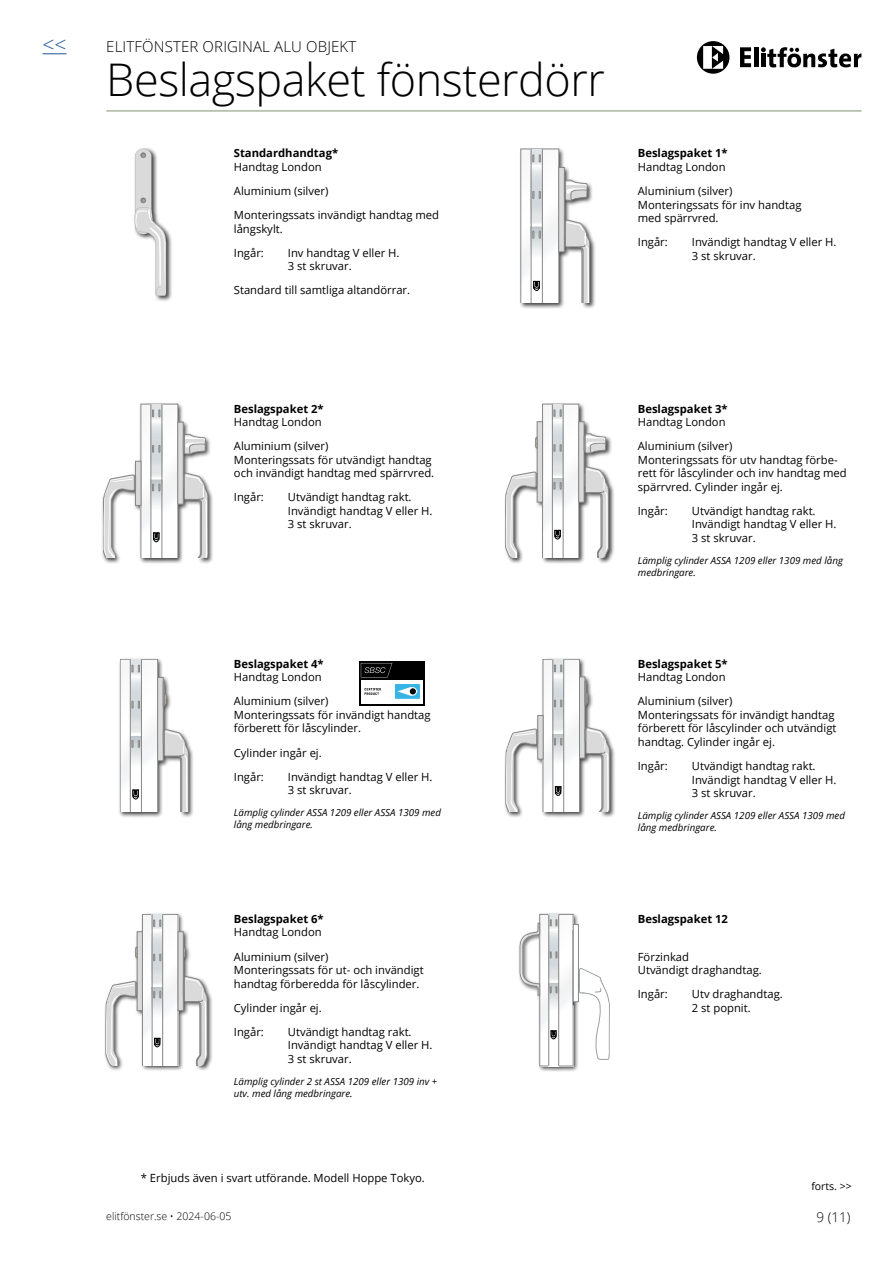
<style>
.page{position:relative;width:893px;height:1263px;background:#fff}
.page>*{position:absolute;margin:0;border:0;box-sizing:border-box;transform-origin:0 0}
.t1{font:300 45px "Open Sans";letter-spacing:-.01em;color:#000}
.t2{font:300 21px "Open Sans";color:#275b9b}
.t3{font:300 15px "Open Sans";letter-spacing:.01em;color:#000}
.t4{font:300 13.5px "Open Sans";color:#000}
.t5{font:11.25px/13.5px "Open Sans";color:#000}
.t6{font:700 11.25px "Open Sans";color:#000}
.t7{font:300 10.5px "Open Sans";color:#000}
.t8{font:10.5px "Open Sans";color:#000}
.t9{font:italic 9.75px/11.7px "Open Sans";color:#000}
</style>
<div class="page">
<svg style="left:740px;top:47px;width:11px;height:20px"></svg>
<hr style="left:754px;top:47px;width:4px;height:20px;background:#000">
<svg style="left:761px;top:47px;width:100px;height:21px"></svg>
<svg style="left:697px;top:41px;width:32px;height:33px"></svg>
<svg style="left:43px;top:53px;width:23px;height:1px"></svg>
<hr style="left:106px;top:111px;width:755px;height:1px;background:#808f71">
<div style="left:503px;top:402px;width:111px;height:162px;background:#000;opacity:.75"></div>
<svg style="left:505px;top:404px;width:104px;height:154px"></svg>
<div style="left:519px;top:147px;width:77px;height:162px;background:#000;opacity:.75"></div>
<svg style="left:521px;top:149px;width:69px;height:154px"></svg>
<div style="left:133px;top:147px;width:39px;height:155px;background:#000;opacity:.75"></div>
<svg style="left:135px;top:149px;width:31px;height:147px"></svg>
<div style="left:101px;top:402px;width:113px;height:162px;background:#000;opacity:.75"></div>
<svg style="left:103px;top:404px;width:105px;height:154px"></svg>
<div style="left:118px;top:657px;width:76px;height:161px;background:#000;opacity:.75"></div>
<svg style="left:120px;top:659px;width:68px;height:152px"></svg>
<div style="left:504px;top:657px;width:111px;height:161px;background:#000;opacity:.75"></div>
<svg style="left:506px;top:659px;width:103px;height:152px"></svg>
<div style="left:104px;top:912px;width:109px;height:159px;background:#000;opacity:.75"></div>
<svg style="left:106px;top:914px;width:101px;height:151px"></svg>
<div style="left:518px;top:912px;width:61px;height:160px;background:#000;opacity:.75"></div>
<div style="left:540px;top:914px;width:33px;height:152px;background:#fdfdfd"></div>
<svg style="left:549px;top:914px;width:9px;height:152px"></svg>
<hr style="left:558px;top:914px;width:1px;height:152px;background:#878787">
<hr style="left:548px;top:914px;width:1px;height:152px;background:#878787">
<svg style="left:550px;top:919px;width:7px;height:7px"></svg>
<svg style="left:550px;top:952px;width:7px;height:6px"></svg>
<svg style="left:550px;top:986px;width:7px;height:7px"></svg>
<svg style="left:551px;top:1030px;width:5px;height:26px"></svg>
<svg style="left:520px;top:923px;width:20px;height:72px"></svg>
<div style="left:573px;top:924px;width:5px;height:78px;background:#fff"></div>
<div style="left:573px;top:924px;width:6px;height:78px;border:1px solid #87888a"></div>
<svg style="left:573px;top:930px;width:36px;height:129px"></svg>
<div style="left:357px;top:659px;width:69px;height:48px;background:linear-gradient(to right,#000,#000)"></div>
<div style="left:359px;top:661px;width:66px;height:44px;background:#000"></div>
<svg style="left:361px;top:663px;width:31px;height:14px"></svg>
<div style="left:361px;top:680px;width:62px;height:23px;background:#fff"></div>
<div style="left:395px;top:684px;width:25px;height:15px;background:#37b4e5"></div>
<svg style="left:397px;top:687px;width:20px;height:9px"></svg>
<svg style="left:365px;top:688px;width:16px;height:7px"></svg>
<h2 class="t2" style="left:43px;top:30px;width:25px">&lt;&lt;</h2>
<h3 class="t3" style="left:106px;top:36px;width:252px">ELITFÖNSTER ORIGINAL ALU OBJEKT</h3>
<h1 class="t1" style="left:106px;top:49px;width:500px">Beslagspaket fönsterdörr</h1>
<p class="t6" style="left:234px;top:145px;width:106px">Standardhandtag*</p>
<p class="t5" style="left:234px;top:154px;width:207px;line-height:24.2px">Handtag London<br>Aluminium (silver)<br>Monteringssats invändigt handtag med</p>
<p class="t5" style="left:234px;top:216px;width:50px;line-height:24.2px">långskylt.<br>Ingår:</p>
<p class="t5" style="left:288px;top:246px;width:113px">Inv handtag V eller H.<br>3 st skruvar.</p>
<p class="t5" style="left:234px;top:283px;width:178px">Standard till samtliga altandörrar.</p>
<p class="t6" style="left:638px;top:145px;width:91px">Beslagspaket 1*</p>
<p class="t5" style="left:638px;top:154px;width:96px;line-height:24.2px">Handtag London<br>Aluminium (silver)</p>
<p class="t5" style="left:638px;top:197px;width:165px">Monteringssats för inv handtag med spärrvred.</p>
<p class="t5" style="left:638px;top:235px;width:32px">Ingår:</p>
<p class="t5" style="left:692px;top:235px;width:146px">Invändigt handtag V eller H.<br>3 st skruvar.</p>
<p class="t6" style="left:234px;top:401px;width:91px">Beslagspaket 2*</p>
<p class="t5" style="left:234px;top:410px;width:96px;line-height:24.2px">Handtag London<br>Aluminium (silver)</p>
<p class="t5" style="left:234px;top:453px;width:202px">Monteringssats för utvändigt handtag och invändigt handtag med spärrvred.</p>
<p class="t5" style="left:234px;top:490px;width:32px">Ingår:</p>
<p class="t5" style="left:288px;top:490px;width:146px">Utvändigt handtag rakt.<br>Invändigt handtag V eller H.<br>3 st skruvar.</p>
<p class="t6" style="left:234px;top:656px;width:91px">Beslagspaket 4*</p>
<p class="t5" style="left:234px;top:665px;width:96px;line-height:24.2px">Handtag London<br>Aluminium (silver)</p>
<p class="t5" style="left:234px;top:708px;width:198px">Monteringssats för invändigt handtag förberett för låscylinder.</p>
<p class="t5" style="left:234px;top:740px;width:89px;line-height:24.2px">Cylinder ingår ej.<br>Ingår:</p>
<p class="t5" style="left:288px;top:769px;width:146px">Invändigt handtag V eller H.<br>3 st skruvar.</p>
<p class="t9" style="left:234px;top:807px;width:209px">Lämplig cylinder ASSA 1209 eller ASSA 1309 med lång medbringare.</p>
<p class="t6" style="left:234px;top:911px;width:91px">Beslagspaket 6*</p>
<p class="t5" style="left:234px;top:920px;width:96px;line-height:24.2px">Handtag London<br>Aluminium (silver)</p>
<p class="t5" style="left:234px;top:963px;width:191px">Monteringssats för ut- och invändigt handtag förberedda för låscylinder.</p>
<p class="t5" style="left:234px;top:995px;width:89px;line-height:24.2px">Cylinder ingår ej.<br>Ingår:</p>
<p class="t5" style="left:288px;top:1025px;width:146px">Utvändigt handtag rakt.<br>Invändigt handtag V eller H.<br>3 st skruvar.</p>
<p class="t9" style="left:234px;top:1075px;width:205px">Lämplig cylinder 2 st ASSA 1209 eller 1309 inv + utv. med lång medbringare.</p>
<p class="t5" style="left:141px;top:1171px;width:286px">* Erbjuds även i svart utförande. Modell Hoppe Tokyo.</p>
<p class="t6" style="left:638px;top:401px;width:91px">Beslagspaket 3*</p>
<p class="t5" style="left:638px;top:410px;width:96px;line-height:24.2px">Handtag London<br>Aluminium (silver)</p>
<p class="t5" style="left:638px;top:453px;width:210px">Monteringssats för utv handtag förbe&shy;rett för låscylinder och inv handtag med spärrvred. Cylinder ingår ej.</p>
<p class="t5" style="left:638px;top:504px;width:32px">Ingår:</p>
<p class="t5" style="left:692px;top:504px;width:146px">Utvändigt handtag rakt.<br>Invändigt handtag V eller H.<br>3 st skruvar.</p>
<p class="t9" style="left:638px;top:554px;width:207px">Lämplig cylinder ASSA 1209 eller 1309 med lång medbringare.</p>
<p class="t6" style="left:638px;top:656px;width:91px">Beslagspaket 5*</p>
<p class="t5" style="left:638px;top:665px;width:96px;line-height:24.2px">Handtag London<br>Aluminium (silver)</p>
<p class="t5" style="left:638px;top:708px;width:200px">Monteringssats för invändigt handtag förberett för låscylinder och utvändigt handtag. Cylinder ingår ej.</p>
<p class="t5" style="left:638px;top:759px;width:32px">Ingår:</p>
<p class="t5" style="left:692px;top:759px;width:146px">Utvändigt handtag rakt.<br>Invändigt handtag V eller H.<br>3 st skruvar.</p>
<p class="t9" style="left:638px;top:810px;width:209px">Lämplig cylinder ASSA 1209 eller ASSA 1309 med lång medbringare.</p>
<p class="t6" style="left:638px;top:911px;width:92px">Beslagspaket 12</p>
<p class="t5" style="left:638px;top:949px;width:126px">Förzinkad<br>Utvändigt draghandtag.</p>
<p class="t5" style="left:638px;top:987px;width:32px">Ingår:</p>
<p class="t5" style="left:692px;top:987px;width:92px">Utv draghandtag.<br>2 st popnit.</p>
<p class="t8" style="left:811px;top:1178px;width:42px">forts. &gt;&gt;</p>
<p class="t7" style="left:106px;top:1209px;width:127px">elitfönster.se • 2024-06-05</p>
<p class="t4" style="left:816px;top:1208px;width:35px">9 (11)</p>
</div>
